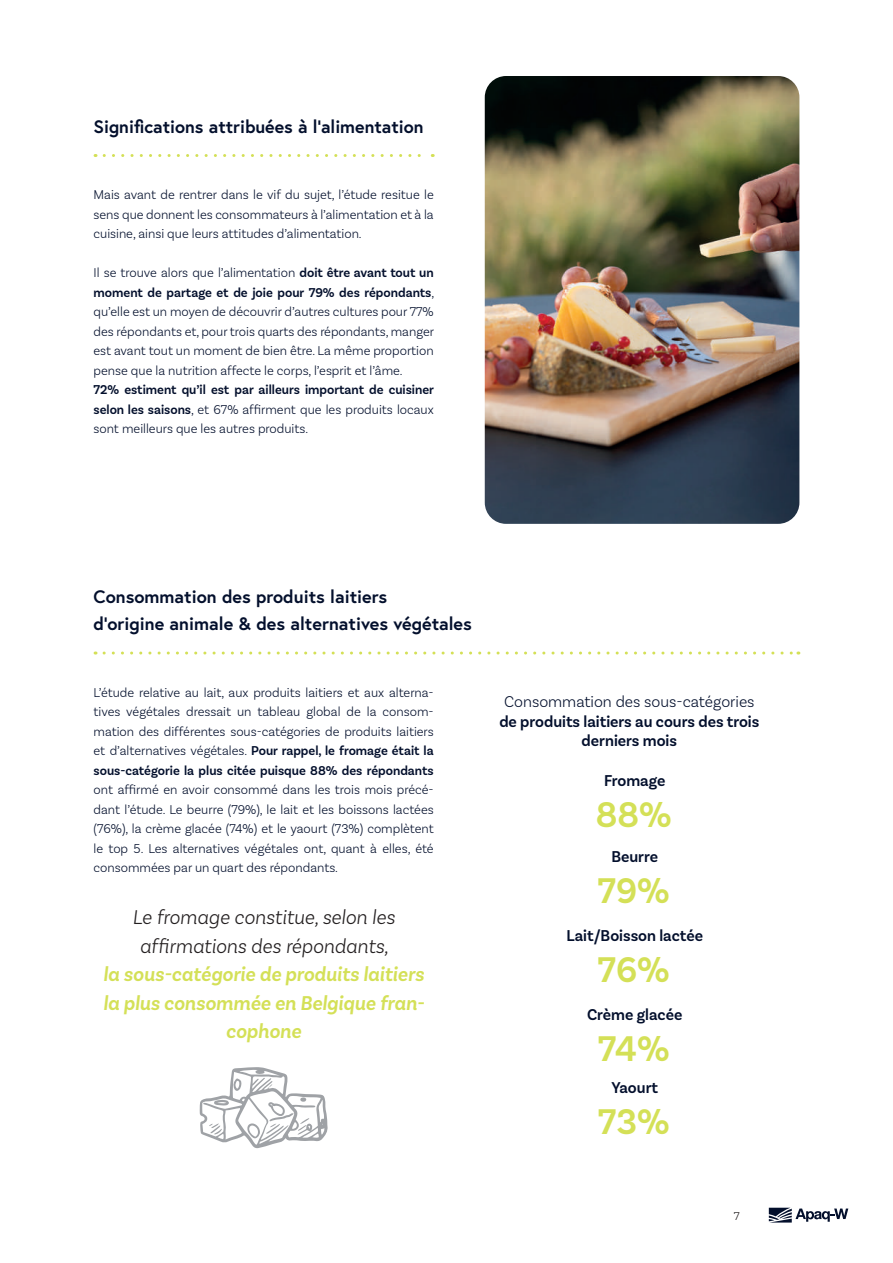
<style>
.page{position:relative;width:893px;height:1263px;background:#fff}
.page>*{position:absolute;margin:0;border:0;box-sizing:border-box;transform-origin:0 0}
.t1{font:600 37.5px/75.9px "Basic Sans";color:#d4e057;scale:.96 1}
.t2{font:italic 600 21px/28.5px "Basic Sans";color:#d4e057;text-align:center;scale:.96 1}
.t3{font:italic 300 21px/28.5px "Basic Sans";color:#231f20;text-align:center;scale:.96 1}
.t4{font:700 18px/27px "Europa";color:#030f2c}
.t5{font:600 16.5px/19.5px "Basic Sans";color:#030f2c;text-align:center;scale:.96 1}
.t6{font:300 16.5px "Basic Sans";color:#030f2c;scale:.96 1}
.t7{font:300 13.5px/19.5px "Basic Sans";color:#030f2c;text-align:justify;scale:.96 1}
.t8{font:300 12px "Basic Sans";color:#231f20}
.s1{font-weight:600}
</style>
<div class="page">
<svg style="left:769px;top:1208px;width:79px;height:14px"></svg>
<svg style="left:104px;top:154px;width:329px;height:3px"></svg>
<svg style="left:104px;top:651px;width:695px;height:3px"></svg>
<img style="left:485px;top:76px;width:314px;height:448px">
<svg style="left:200px;top:1067px;width:128px;height:81px"></svg>
<h3 class="t4" style="left:94px;top:112px;width:331px">Significations attribuées à l’alimentation</h3>
<p class="t7" style="left:94px;top:185px;width:356px">Mais avant de rentrer dans le vif du sujet, l’étude resitue le sens que donnent les consommateurs à l’alimentation et à la cuisine, ainsi que leurs attitudes d’alimentation.</p>
<p class="t7" style="left:94px;top:263px;width:357px">Il se trouve alors que l’alimentation <span class="s1">doit être avant tout un moment de partage et de joie pour 79% des répondants</span>, qu’elle est un moyen de découvrir d’autres cultures pour 77% des répondants et, pour trois quarts des répondants, manger est avant tout un moment de bien être. La même proportion pense que la nutrition affecte le corps, l’esprit et l’âme.</p>
<p class="t7" style="left:94px;top:380px;width:356px"><span class="s1">72% estiment qu’il est par ailleurs important de cuisiner selon les saisons</span>, et 67% affirment que les produits locaux sont meilleurs que les autres produits.</p>
<h3 class="t4" style="left:94px;top:583px;width:380px">Consommation des produits laitiers<br>d’origine animale &amp; des alternatives végétales</h3>
<p class="t7" style="left:94px;top:682px;width:356px">L’étude relative au lait, aux produits laitiers et aux alterna&shy;tives végétales dressait un tableau global de la consom&shy;mation des différentes sous-catégories de produits laitiers et d’alternatives végétales. <span class="s1">Pour rappel, le fromage était la sous-catégorie la plus citée puisque 88% des répondants</span></p>
<p class="t7" style="left:94px;top:780px;width:356px">ont affirmé en avoir consommé dans les trois mois précé&shy;dant l’étude. Le beurre (79%), le lait et les boissons lactées (76%), la crème glacée (74%) et le yaourt (73%) complètent le top 5. Les alternatives végétales ont, quant à elles, été consommées par un quart des répondants.</p>
<h2 class="t3" style="left:132px;top:902px;width:275px">Le fromage constitue, selon les affirmations des répondants,</h2>
<h2 class="t2" style="left:103px;top:960px;width:336px">la sous-catégorie de produits laitiers la plus consommée en Belgique fran&shy;cophone</h2>
<p class="t6" style="left:504px;top:692px;width:262px">Consommation des sous-catégories</p>
<p class="t5" style="left:499px;top:712px;width:272px">de produits laitiers au cours des trois derniers mois</p>
<p class="t5" style="left:604px;top:771px;width:66px">Fromage</p>
<h1 class="t1" style="left:596px;top:777px;width:80px">88%<br>79%</h1>
<p class="t5" style="left:611px;top:847px;width:50px">Beurre</p>
<p class="t5" style="left:566px;top:926px;width:144px">Lait/Boisson lactée</p>
<h1 class="t1" style="left:598px;top:930px;width:77px;line-height:79.1px">76%<br>74%</h1>
<p class="t5" style="left:587px;top:1005px;width:101px">Crème glacée</p>
<p class="t5" style="left:611px;top:1078px;width:50px">Yaourt</p>
<h1 class="t1" style="left:598px;top:1083px;width:76px">73%</h1>
<p class="t8" style="left:734px;top:1208px;width:7px">7</p>
</div>
